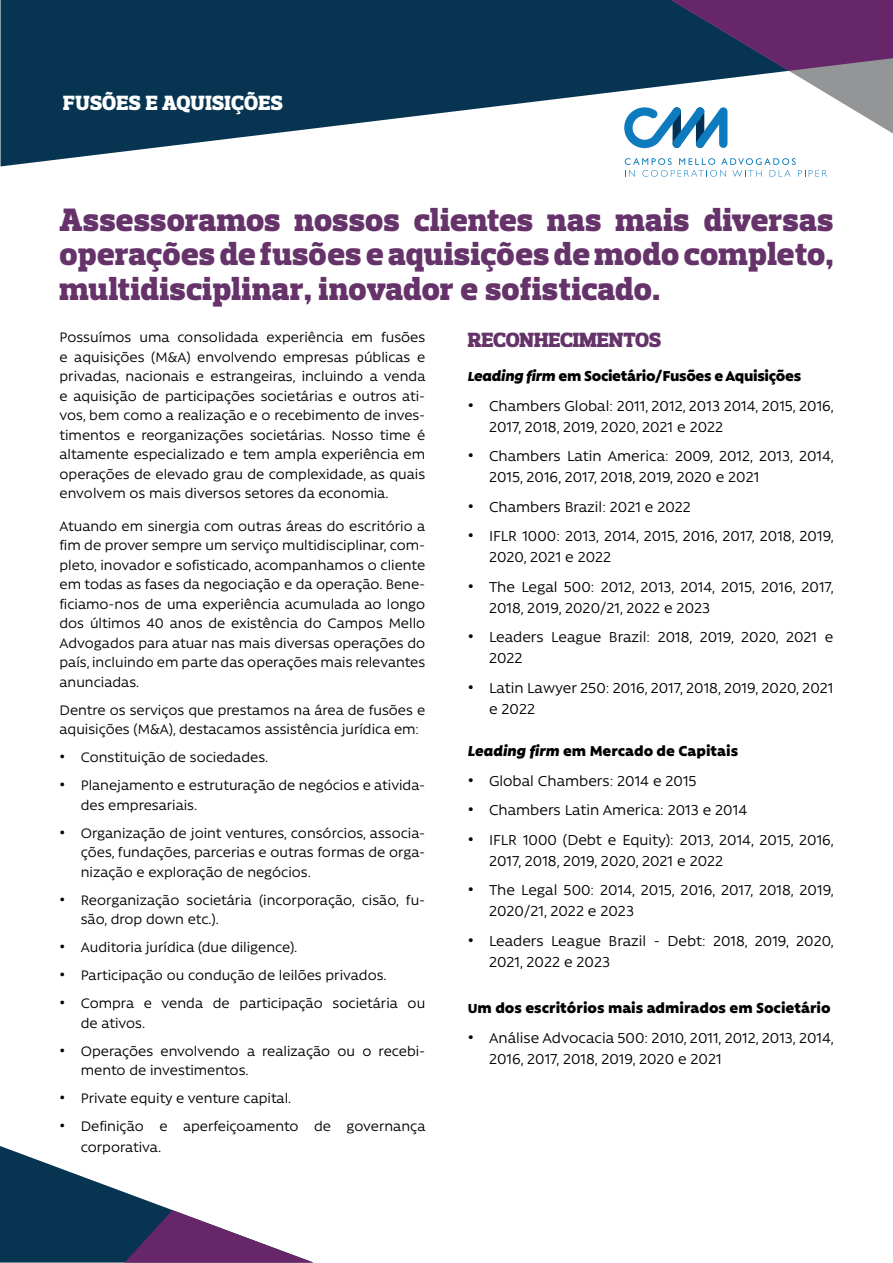
<style>
.page{position:relative;width:893px;height:1263px;background:#fff}
.page>*{position:absolute;margin:0;border:0;box-sizing:border-box;transform-origin:0 0}
.t1{font:900 33px/34.5px "Prelo Slab";letter-spacing:.01em;color:#653369;text-align:justify}
.t2{font:900 21px "Prelo Slab";letter-spacing:.015em;color:#fff}
.t3{font:900 21px "Prelo Slab";color:#653369}
.t4{font:16.5px/21px "Rawson Pro";color:#000}
.t5{font:900 16.5px "Rawson Pro";color:#000}
.t6{font:900 16.5px "Rawson Pro";letter-spacing:-.02em;color:#000}
.t7{font:15.75px/19.5px "Rawson Pro";color:#000}
.s1{font-family:"Raleway";font-weight:900}
.s2{font-style:italic;font-size:15px}
.s3{font-style:italic}
.s4{font-size:15px}
</style>
<div class="page">
<svg style="left:1px;top:0;width:645px;height:166px;fill:#063451"></svg>
<svg style="left:624px;top:0;width:269px;height:148px"></svg>
<svg style="left:625px;top:158px;width:202px;height:19px"></svg>
<svg style="left:0;top:1146px;width:312px;height:116px"></svg>
<h2 class="t2" style="left:63px;top:90px;width:221px">FUSÕES E AQUISIÇÕES</h2>
<h1 class="t1" style="left:60px;top:203px;width:775px">Assessoramos nossos clientes nas mais diversas operações de fusões e aquisições de modo completo, multidisciplinar, inovador e sofisticado.</h1>
<p class="t7" style="left:60px;top:328px;width:367px;text-align:justify">Possuímos uma consolidada experiência em fusões e aquisições (M&amp;A) envolvendo empresas públicas e privadas, nacionais e estrangeiras, incluindo a venda e aquisição de participações societárias e outros ati&shy;vos, bem como a realização e o recebimento de inves&shy;timentos e reorganizações societárias. Nosso time é altamente especializado e tem ampla experiência em operações de elevado grau de complexidade, as quais envolvem os mais diversos setores da economia.</p>
<p class="t7" style="left:60px;top:516px;width:367px;text-align:justify">Atuando em sinergia com outras áreas do escritório a fim de prover sempre um serviço multidisciplinar, com&shy;pleto, inovador e sofisticado, acompanhamos o cliente em todas as fases da negociação e da operação. Bene&shy;ficiamo-nos de uma experiência acumulada ao longo dos últimos 40 anos de existência do Campos Mello Advogados para atuar nas mais diversas operações do país, incluindo em parte das operações mais relevantes anunciadas.</p>
<p class="t7" style="left:60px;top:700px;width:367px">Dentre os serviços que prestamos na área de fusões e aquisições (M&amp;A), destacamos assistência jurídica em:</p>
<p class="t7" style="left:60px;top:747px;width:210px"><span class="s1">•</span> Constituição de sociedades.</p>
<p class="t7" style="left:81px;top:775px;width:346px;text-indent:-21px"><span class="s1">•</span> Planejamento e estruturação de negócios e ativida&shy;des empresariais.</p>
<p class="t7" style="left:81px;top:823px;width:346px;text-align:justify;text-indent:-21px"><span class="s1">•</span> Organização de joint ventures, consórcios, associa&shy;ções, fundações, parcerias e outras formas de orga&shy;nização e exploração de negócios.</p>
<p class="t7" style="left:81px;top:890px;width:346px;text-indent:-21px"><span class="s1">•</span> Reorganização societária (incorporação, cisão, fu&shy;são, drop down etc.).</p>
<p class="t7" style="left:60px;top:937px;width:239px"><span class="s1">•</span> Auditoria jurídica (due diligence).</p>
<p class="t7" style="left:60px;top:965px;width:329px"><span class="s1">•</span> Participação ou condução de leilões privados.</p>
<p class="t7" style="left:81px;top:993px;width:346px;text-indent:-21px"><span class="s1">•</span> Compra e venda de participação societária ou de ativos.</p>
<p class="t7" style="left:81px;top:1041px;width:346px;text-indent:-21px"><span class="s1">•</span> Operações envolvendo a realização ou o recebi&shy;mento de investimentos.</p>
<p class="t7" style="left:60px;top:1088px;width:233px"><span class="s1">•</span> Private equity e venture capital.</p>
<p class="t7" style="left:81px;top:1116px;width:346px;line-height:21px;text-indent:-21px"><span class="s1">•</span> Definição e aperfeiçoamento de governança corporativa.</p>
<h2 class="t3" style="left:468px;top:327px;width:195px">RECONHECIMENTOS</h2>
<p class="t6" style="left:468px;top:366px;width:335px"><span class="s2">L</span><span class="s3">eading firm</span> em Societário/Fusões e Aquisições</p>
<p class="t4" style="left:489px;top:395px;width:346px;text-indent:-21px"><span class="s1">•</span> Chambers Global: 2011, 2012, 2013 2014, 2015, 2016,<br>2017, 2018, 2019, 2020, 2021 e 2022</p>
<p class="t4" style="left:489px;top:445px;width:346px;text-indent:-21px"><span class="s1">•</span> Chambers Latin America: 2009, 2012, 2013, 2014,<br>2015, 2016, 2017, 2018, 2019, 2020 e 2021</p>
<p class="t4" style="left:468px;top:496px;width:225px"><span class="s1">•</span> Chambers Brazil: 2021 e 2022</p>
<p class="t4" style="left:489px;top:525px;width:346px;text-indent:-21px"><span class="s1">•</span> IFLR 1000: 2013, 2014, 2015, 2016, 2017, 2018, 2019,<br>2020, 2021 e 2022</p>
<p class="t4" style="left:489px;top:576px;width:346px;text-indent:-21px"><span class="s1">•</span> The Legal 500: 2012, 2013, 2014, 2015, 2016, 2017,<br>2018, 2019, 2020/21, 2022 e 2023</p>
<p class="t4" style="left:489px;top:626px;width:346px;text-indent:-21px"><span class="s1">•</span> Leaders League Brazil: 2018, 2019, 2020, 2021 e<br>2022</p>
<p class="t4" style="left:489px;top:677px;width:346px;text-indent:-21px"><span class="s1">•</span> Latin Lawyer 250: 2016, 2017, 2018, 2019, 2020, 2021 e 2022</p>
<p class="t5" style="left:468px;top:741px;width:272px"><span class="s3">Leading firm</span> em Mercado de Capitais</p>
<p class="t4" style="left:468px;top:770px;width:230px"><span class="s1">•</span> Global Chambers: 2014 e 2015</p>
<p class="t4" style="left:468px;top:799px;width:281px"><span class="s1">•</span> Chambers Latin America: 2013 e 2014</p>
<p class="t4" style="left:489px;top:829px;width:346px;text-indent:-21px"><span class="s1">•</span> IFLR 1000 (Debt e Equity): 2013, 2014, 2015, 2016,<br>2017, 2018, 2019, 2020, 2021 e 2022</p>
<p class="t4" style="left:489px;top:879px;width:346px;text-indent:-21px"><span class="s1">•</span> The Legal 500: 2014, 2015, 2016, 2017, 2018, 2019,<br>2020/21, 2022 e 2023</p>
<p class="t4" style="left:489px;top:930px;width:346px;text-indent:-21px"><span class="s1">•</span> Leaders League Brazil - Debt: 2018, 2019, 2020,<br>2021, 2022 e 2023</p>
<p class="t5" style="left:468px;top:998px;width:364px"><span class="s4">U</span>m dos escritórios mais admirados em Societário</p>
<p class="t4" style="left:489px;top:1027px;width:346px;text-indent:-21px"><span class="s1">•</span> Análise Advocacia 500: 2010, 2011, 2012, 2013, 2014,<br>2016, 2017, 2018, 2019, 2020 e 2021</p>
</div>
